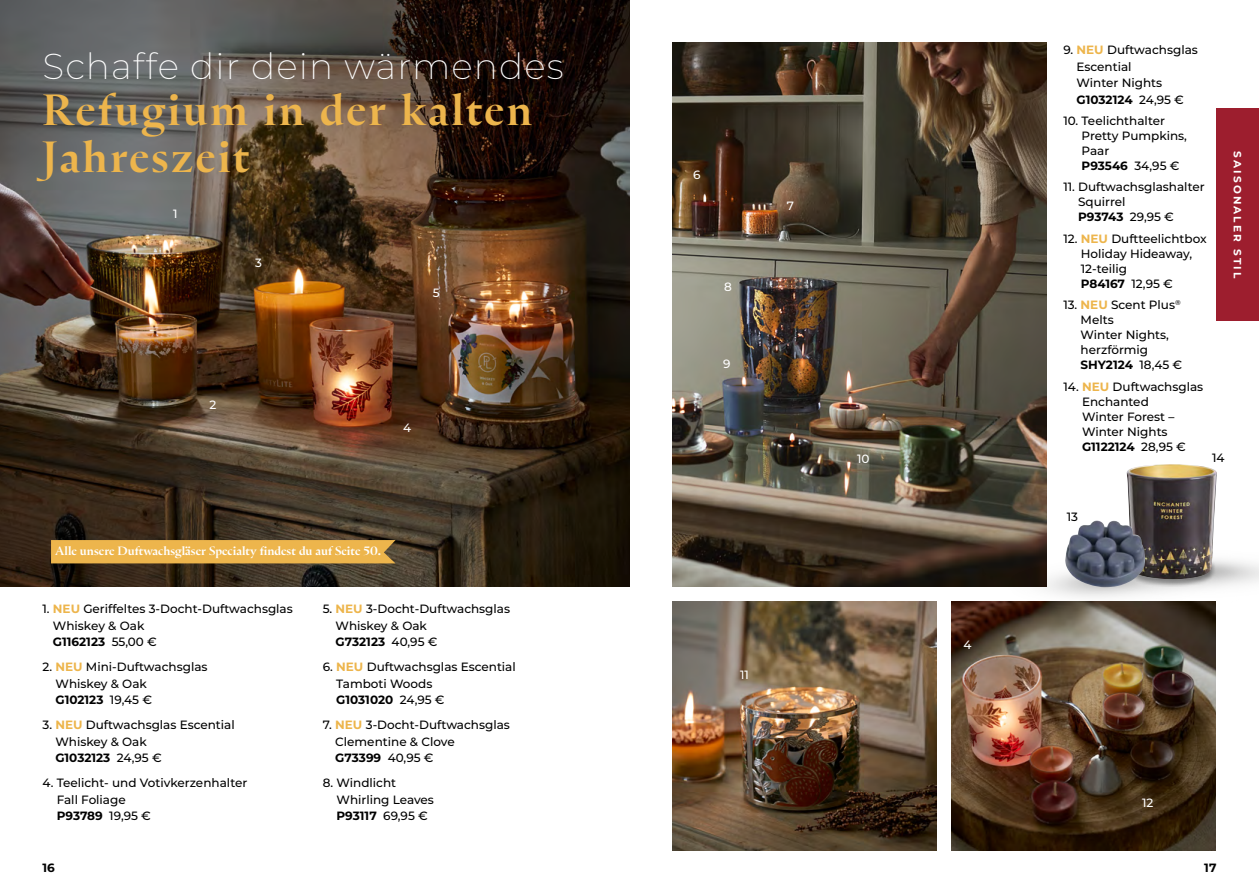
<style>
.page{position:relative;width:1259px;height:893px;background:#fff}
.page>*{position:absolute;margin:0;border:0;box-sizing:border-box;transform-origin:0 0}
.t1{font:700 43.5px/46.5px "Oculi Display";letter-spacing:.05em;color:#edb54c}
.t2{font:200 36px "Montserrat";letter-spacing:.03em;color:#fff}
.t3{font:500 12px/16.5px "Montserrat";color:#000}
.t4{font:700 12px "Oculi Display";color:#fff}
.t5{font:500 12px "Montserrat";color:#fff}
.t6{font:700 12px "Montserrat";color:#000}
.t7{font:700 10.5px "Montserrat";letter-spacing:.2em;color:#fff}
.s1{font-weight:700;color:#edb54c}
.s2{font-weight:700}
</style>
<div class="page">
<img style="left:951px;top:602px;width:265px;height:248px">
<img style="left:672px;top:43px;width:374px;height:544px">
<img style="left:0;top:0;width:629px;height:587px">
<img style="left:672px;top:602px;width:264px;height:248px">
<img style="left:1126px;top:464px;width:91px;height:69px">
<div style="left:51px;top:540px;width:344px;height:23px;background:#edb54c"></div>
<div style="left:1216px;top:108px;width:43px;height:213px;background:#9d1e2e"></div>
<img style="left:971px;top:533px;width:255px;height:102px">
<img style="left:1063px;top:520px;width:82px;height:67px">
<h2 class="t2" style="left:43px;top:42px;width:523px">Schaffe dir dein wärmendes</h2>
<h1 class="t1" style="left:43px;top:84px;width:491px">Refugium in der kalten<br>Jahreszeit</h1>
<p class="t5" style="left:173px;top:205px;width:6px">1</p>
<p class="t5" style="left:255px;top:254px;width:8px">3</p>
<p class="t5" style="left:209px;top:397px;width:8px">2</p>
<p class="t5" style="left:433px;top:284px;width:8px">5</p>
<p class="t5" style="left:403px;top:419px;width:10px">4</p>
<p class="t5" style="left:693px;top:166px;width:9px">6</p>
<p class="t5" style="left:724px;top:279px;width:9px">8</p>
<p class="t5" style="left:723px;top:355px;width:9px">9</p>
<p class="t5" style="left:787px;top:198px;width:9px">7</p>
<p class="t5" style="left:857px;top:451px;width:14px">10</p>
<p class="t3" style="left:1076px;top:41px;width:123px;text-indent:-13px">9. <span class="s1">NEU</span> Duftwachsglas<br>Escential<br>Winter Nights<br><span class="s2">G1032124</span> 24,95 €</p>
<p class="t3" style="left:1081px;top:113px;width:107px;line-height:15px;text-indent:-18px">10. Teelichthalter<br>Pretty Pumpkins,<br>Paar<br><span class="s2">P93546</span> 34,95 €</p>
<p class="t3" style="left:1078px;top:179px;width:128px;line-height:15px;text-indent:-15px">11. Duftwachsglashalter<br>Squirrel<br><span class="s2">P93743</span> 29,95 €</p>
<p class="t3" style="left:1080px;top:231px;width:127px;line-height:15px;text-indent:-17px">12. <span class="s1">NEU</span> Duftteelichtbox<br>Holiday Hideaway,<br>12-teilig<br><span class="s2">P84167</span> 12,95 €</p>
<p class="t3" style="left:1080px;top:297px;width:103px;line-height:15px;text-indent:-17px">13. <span class="s1">NEU</span> Scent Plus<sup>®<br></sup>Melts<br>Winter Nights, herzförmig<br><span class="s2">SHY2124</span> 18,45 €</p>
<p class="t3" style="left:1082px;top:378px;width:123px;line-height:15px;text-indent:-19px">14. <span class="s1">NEU</span> Duftwachsglas<br>Enchanted<br>Winter Forest –<br>Winter Nights<br><span class="s2">G1122124</span> 28,95 €</p>
<p class="t3" style="left:1212px;top:449px;width:14px">14</p>
<p class="t7" style="left:1245px;top:151px;width:128px;rotate:90deg">SAISONALER STIL</p>
<p class="t4" style="left:55px;top:542px;width:327px">Alle unsere Duftwachsgläser Specialty findest du auf Seite 50.</p>
<p class="t3" style="left:53px;top:600px;width:241px;text-indent:-10px">1. <span class="s1">NEU</span> Geriffeltes 3-Docht-Duftwachsglas<br>Whiskey &amp; Oak<br><span class="s2">G1162123</span> 55,00 €</p>
<p class="t3" style="left:55px;top:658px;width:154px;text-indent:-13px">2. <span class="s1">NEU</span> Mini-Duftwachsglas<br>Whiskey &amp; Oak<br><span class="s2">G102123</span> 19,45 €</p>
<p class="t3" style="left:55px;top:716px;width:181px;text-indent:-13px">3. <span class="s1">NEU</span> Duftwachsglas Escential<br>Whiskey &amp; Oak<br><span class="s2">G1032123</span> 24,95 €</p>
<p class="t3" style="left:57px;top:774px;width:192px;text-indent:-14px">4. Teelicht- und Votivkerzenhalter<br>Fall Foliage<br><span class="s2">P93789</span> 19,95 €</p>
<p class="t3" style="left:335px;top:600px;width:176px;text-indent:-13px">5. <span class="s1">NEU</span> 3-Docht-Duftwachsglas<br>Whiskey &amp; Oak<br><span class="s2">G732123</span> 40,95 €</p>
<p class="t3" style="left:336px;top:658px;width:181px;text-indent:-13px">6. <span class="s1">NEU</span> Duftwachsglas Escential<br>Tamboti Woods<br><span class="s2">G1031020</span> 24,95 €</p>
<p class="t3" style="left:335px;top:716px;width:176px;text-indent:-13px">7. <span class="s1">NEU</span> 3-Docht-Duftwachsglas<br>Clementine &amp; Clove<br><span class="s2">G73399</span> 40,95 €</p>
<p class="t3" style="left:336px;top:774px;width:99px;text-indent:-14px">8. Windlicht<br>Whirling Leaves<br><span class="s2">P93117</span> 69,95 €</p>
<p class="t5" style="left:740px;top:667px;width:10px">11</p>
<p class="t5" style="left:963px;top:637px;width:10px">4</p>
<p class="t3" style="left:1066px;top:507px;width:13px">13</p>
<p class="t5" style="left:1142px;top:794px;width:13px">12</p>
<p class="t6" style="left:43px;top:859px;width:14px">16</p>
<p class="t6" style="left:1204px;top:859px;width:14px">17</p>
</div>
